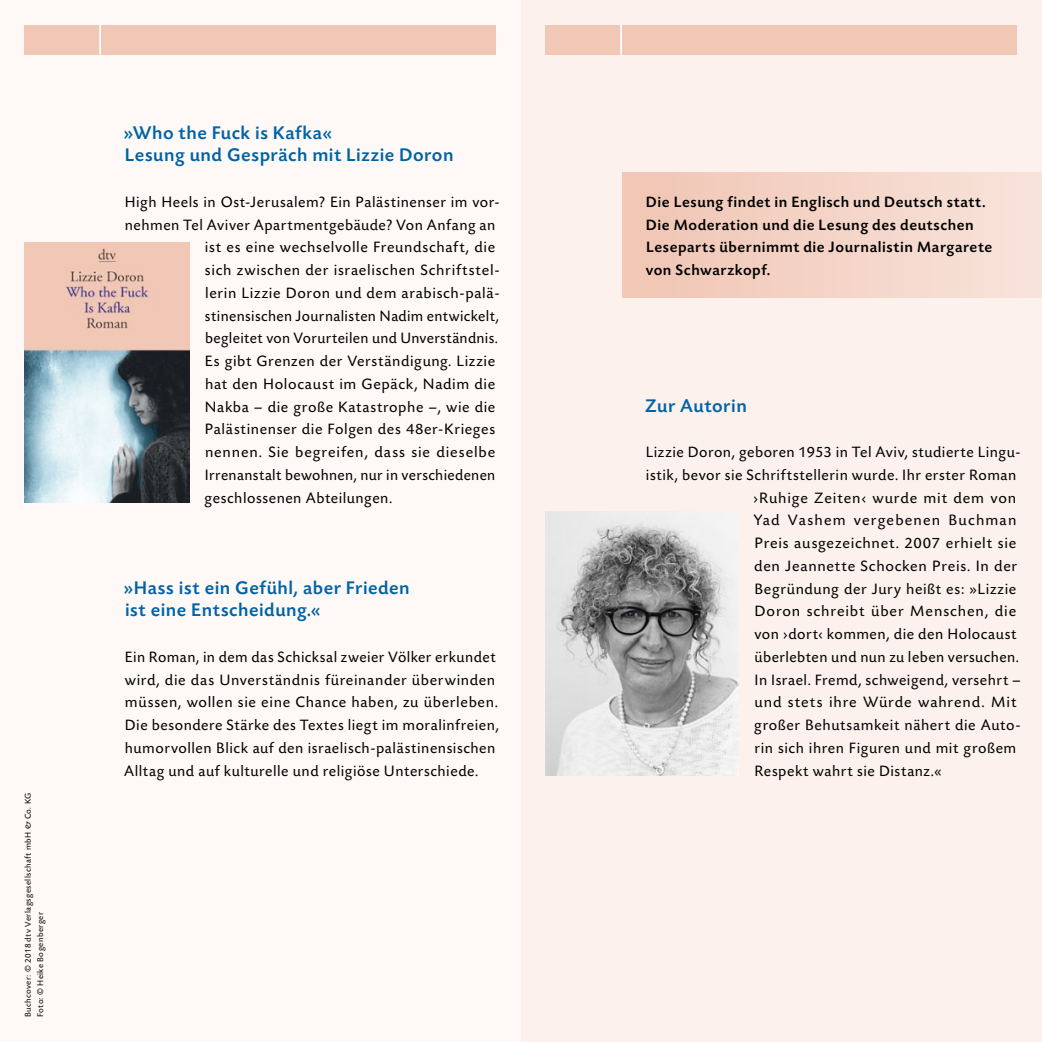
<style>
.page{position:relative;width:1042px;height:1042px;background:#fff}
.page>*{position:absolute;margin:0;border:0;box-sizing:border-box;transform-origin:0 0}
.t1{font:500 19.25px/22.8px "Today Sans BEFOP";letter-spacing:.03em;color:#0063a6}
.t2{font:15.75px/22.8px "Today Sans BEFOP";letter-spacing:.035em;color:#000}
.t3{font:500 15.75px/22.8px "Today Sans BEFOP";letter-spacing:.035em;color:#000}
.t4{font:15.75px "Today Sans BEFOP";letter-spacing:.055em;color:#000}
.t5{font:15.75px "Today Sans BEFOP";letter-spacing:.075em;color:#000}
.t6{font:8.75px/12.2px "Today Sans BEFOP";letter-spacing:.045em;color:#000}
</style>
<div class="page">
<div style="left:521px;top:0;width:521px;height:1042px;background:#fcf1ec"></div>
<div style="left:622px;top:172px;width:420px;height:126px;background:linear-gradient(to right,#f0c5b3,#f8e3db)"></div>
<div style="left:0;top:0;width:521px;height:1042px;background:#fef9f7"></div>
<div style="left:25px;top:25px;width:471px;height:30px;background:#f1c7b6"></div>
<hr style="left:99px;top:25px;width:2px;height:30px;background:#fff">
<div style="left:546px;top:25px;width:471px;height:30px;background:#f1c7b6"></div>
<hr style="left:620px;top:25px;width:2px;height:30px;background:#fff">
<img style="left:25px;top:242px;width:164px;height:261px">
<img style="left:546px;top:511px;width:193px;height:265px">
<p class="t6" style="left:22px;top:1017px;width:226px;rotate:-90deg">Buchcover: © 2018 dtv Verlagsgesellschaft mbH &amp; Co. KG<br>Foto: © Heike Bogenberger</p>
<p class="t1" style="left:124px;top:122px;width:331px">»Who the Fuck is Kafka«<br>Lesung und Gespräch mit Lizzie Doron</p>
<p class="t2" style="left:125px;top:191px;width:376px">High Heels in Ost-Jerusalem? Ein Palästinenser im vor-</p>
<p class="t2" style="left:125px;top:214px;width:372px">nehmen Tel Aviver Apartmentgebäude? Von Anfang an</p>
<p class="t2" style="left:205px;top:236px;width:292px">ist es eine wechselvolle Freundschaft, die</p>
<p class="t2" style="left:205px;top:259px;width:295px">sich zwischen der israelischen Schriftstel-</p>
<p class="t2" style="left:205px;top:282px;width:296px">lerin Lizzie Doron und dem arabisch-palä-</p>
<p class="t2" style="left:205px;top:305px;width:296px">stinensischen Journalisten Nadim entwickelt,</p>
<p class="t2" style="left:205px;top:327px;width:294px">begleitet von Vorurteilen und Unverständnis.</p>
<p class="t2" style="left:205px;top:350px;width:292px">Es gibt Grenzen der Verständigung. Lizzie</p>
<p class="t2" style="left:205px;top:373px;width:292px">hat den Holocaust im Gepäck, Nadim die</p>
<p class="t2" style="left:205px;top:396px;width:292px">Nakba – die große Katastrophe –, wie die</p>
<p class="t2" style="left:205px;top:418px;width:292px">Palästinenser die Folgen des 48er-Krieges</p>
<p class="t4" style="left:205px;top:444px;width:292px">nennen. Sie begreifen, dass sie dieselbe</p>
<p class="t2" style="left:205px;top:464px;width:292px">Irrenanstalt bewohnen, nur in verschiedenen</p>
<p class="t2" style="left:205px;top:487px;width:189px">geschlossenen Abteilungen.</p>
<p class="t1" style="left:124px;top:577px;width:287px">»Hass ist ein Gefühl, aber Frieden ist eine Entscheidung.«</p>
<p class="t2" style="left:124px;top:646px;width:376px">Ein Roman, in dem das Schicksal zweier Völker erkundet wird, die das Unverständnis füreinander überwinden müssen, wollen sie eine Chance haben, zu überleben.<br>Die besondere Stärke des Textes liegt im moralinfreien, humorvollen Blick auf den israelisch-palästinensischen Alltag und auf kulturelle und religiöse Unterschiede.</p>
<p class="t3" style="left:646px;top:191px;width:348px">Die Lesung findet in Englisch und Deutsch statt.<br>Die Moderation und die Lesung des deutschen Leseparts übernimmt die Journalistin Margarete von Schwarzkopf.</p>
<p class="t1" style="left:645px;top:395px;width:103px">Zur Autorin</p>
<p class="t2" style="left:646px;top:441px;width:376px">Lizzie Doron, geboren 1953 in Tel Aviv, studierte Lingu-</p>
<p class="t2" style="left:646px;top:464px;width:372px">istik, bevor sie Schriftstellerin wurde. Ihr erster Roman</p>
<p class="t4" style="left:753px;top:489px;width:264px">›Ruhige Zeiten‹ wurde mit dem von</p>
<p class="t5" style="left:753px;top:512px;width:264px">Yad Vashem vergebenen Buchman</p>
<p class="t2" style="left:754px;top:532px;width:263px">Preis ausgezeichnet. 2007 erhielt sie</p>
<p class="t2" style="left:754px;top:555px;width:265px">den Jeannette Schocken Preis. In der</p>
<p class="t2" style="left:754px;top:578px;width:263px">Begründung der Jury heißt es: »Lizzie</p>
<p class="t4" style="left:754px;top:603px;width:263px">Doron schreibt über Menschen, die</p>
<p class="t2" style="left:754px;top:623px;width:264px">von ›dort‹ kommen, die den Holocaust</p>
<p class="t2" style="left:754px;top:646px;width:266px">überlebten und nun zu leben versuchen.</p>
<p class="t2" style="left:754px;top:669px;width:268px">In Israel. Fremd, schweigend, versehrt –</p>
<p class="t4" style="left:754px;top:694px;width:264px">und stets ihre Würde wahrend. Mit</p>
<p class="t2" style="left:754px;top:714px;width:268px">großer Behutsamkeit nähert die Auto-</p>
<p class="t2" style="left:754px;top:737px;width:263px">rin sich ihren Figuren und mit großem</p>
<p class="t2" style="left:754px;top:760px;width:188px">Respekt wahrt sie Distanz.«</p>
</div>
